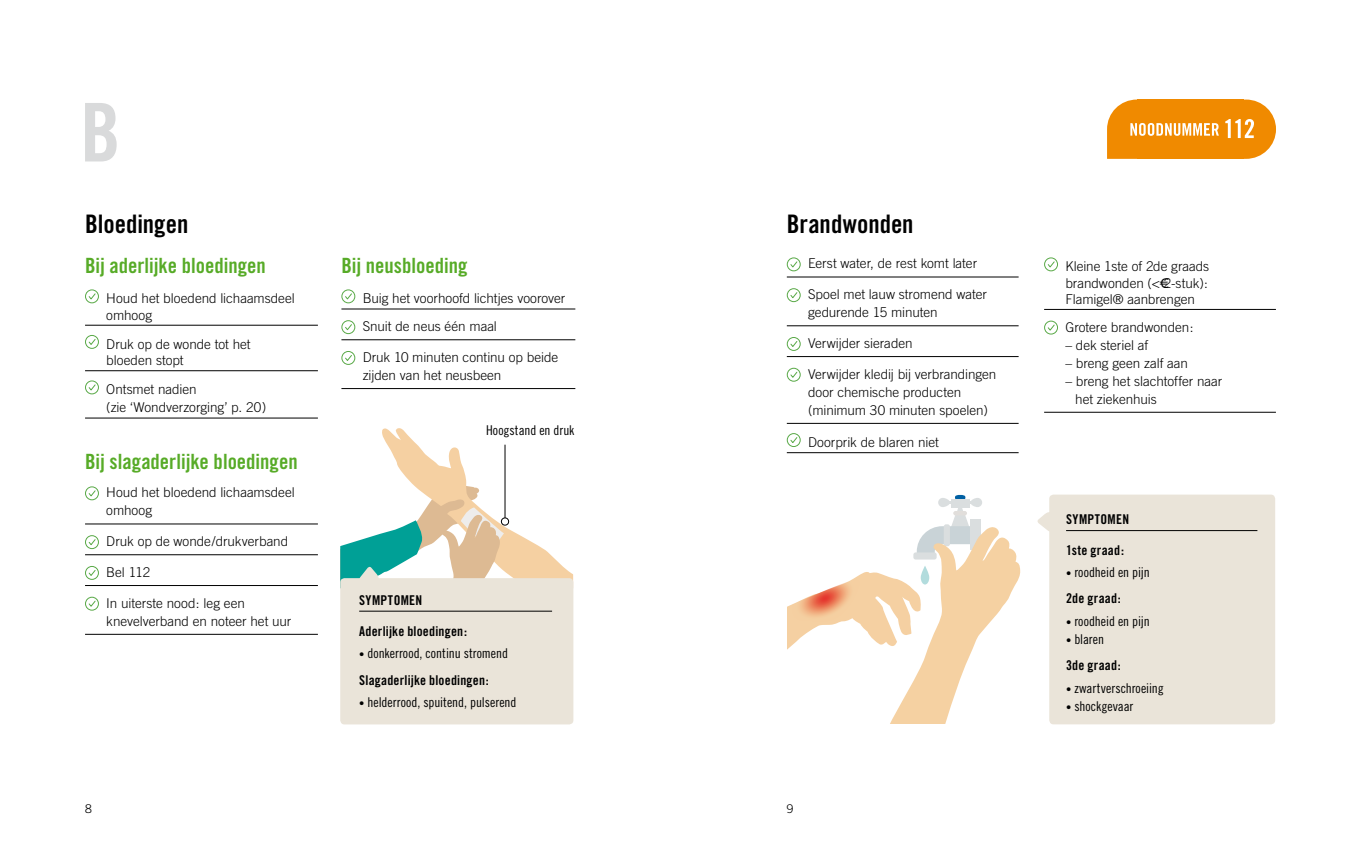
<style>
.page{position:relative;width:1361px;height:851px;background:#fff}
.page>*{position:absolute;margin:0;border:0;box-sizing:border-box;transform-origin:0 0}
.t1{font:81px "Trade Gothic Bold Cond Twenty";color:#d9dadb}
.t2{font:25.5px "Trade Gothic Bold Cond Twenty";color:#000}
.t3{font:21px "Trade Gothic Bold Cond Twenty";color:#57ab27}
.t4{font:300 13.5px/18px "Trade Gothic";letter-spacing:-.005em;color:#000}
.t5{font:13.5px "Trade Gothic Cond Eighteen";color:#000}
.t6{font:13.5px "Trade Gothic Bold Cond Twenty";letter-spacing:.015em;color:#000}
.t7{font:300 12px "Trade Gothic";color:#000}
.s1{font-size:10.5px}
</style>
<div class="page">
<svg style="left:787px;top:495px;width:233px;height:228px"></svg>
<hr style="left:85px;top:325px;width:233px;height:1px;background:#000">
<hr style="left:85px;top:370px;width:233px;height:1px;background:#000">
<hr style="left:85px;top:418px;width:233px;height:1px;background:#000">
<hr style="left:85px;top:523px;width:233px;height:1px;background:#000">
<hr style="left:85px;top:554px;width:233px;height:1px;background:#000">
<hr style="left:85px;top:585px;width:233px;height:1px;background:#000">
<hr style="left:85px;top:634px;width:233px;height:1px;background:#000">
<svg style="left:85px;top:289px;width:14px;height:15px"></svg>
<svg style="left:85px;top:335px;width:14px;height:14px"></svg>
<svg style="left:85px;top:380px;width:14px;height:15px"></svg>
<svg style="left:85px;top:486px;width:14px;height:14px"></svg>
<svg style="left:85px;top:535px;width:14px;height:14px"></svg>
<svg style="left:85px;top:566px;width:14px;height:14px"></svg>
<svg style="left:85px;top:596px;width:14px;height:15px"></svg>
<svg style="left:1107px;top:99px;width:169px;height:60px;background:#f29a24"></svg>
<div style="left:340px;top:578px;width:233px;height:146px;background:#eae4d9;border-radius:4px"></div>
<svg style="left:340px;top:389px;width:233px;height:199px"></svg>
<hr style="left:359px;top:610px;width:193px;height:1px;background:#000">
<div style="left:1049px;top:494px;width:226px;height:230px;background:#eae4d9;border-radius:4px"></div>
<svg style="left:1037px;top:512px;width:12px;height:19px"></svg>
<hr style="left:1066px;top:530px;width:191px;height:1px;background:#000">
<hr style="left:341px;top:309px;width:234px;height:1px;background:#000">
<hr style="left:341px;top:339px;width:234px;height:1px;background:#000">
<hr style="left:341px;top:388px;width:234px;height:1px;background:#000">
<svg style="left:341px;top:289px;width:15px;height:15px"></svg>
<svg style="left:341px;top:320px;width:15px;height:14px"></svg>
<svg style="left:341px;top:351px;width:15px;height:14px"></svg>
<hr style="left:787px;top:277px;width:231px;height:1px;background:#000">
<hr style="left:787px;top:325px;width:231px;height:1px;background:#000">
<hr style="left:787px;top:356px;width:231px;height:1px;background:#000">
<hr style="left:787px;top:423px;width:231px;height:1px;background:#000">
<hr style="left:787px;top:452px;width:231px;height:1px;background:#000">
<svg style="left:786px;top:257px;width:15px;height:15px"></svg>
<svg style="left:786px;top:288px;width:15px;height:14px"></svg>
<svg style="left:786px;top:337px;width:15px;height:14px"></svg>
<svg style="left:786px;top:367px;width:15px;height:15px"></svg>
<svg style="left:786px;top:433px;width:15px;height:14px"></svg>
<hr style="left:1044px;top:309px;width:232px;height:1px;background:#000">
<hr style="left:1044px;top:412px;width:232px;height:1px;background:#000">
<svg style="left:1044px;top:257px;width:14px;height:15px"></svg>
<svg style="left:1044px;top:320px;width:14px;height:15px"></svg>
<h1 class="t1" style="left:80px;top:83px;width:42px">B</h1>
<h2 class="t2" style="left:85px;top:208px;width:105px">Bloedingen</h2>
<h3 class="t3" style="left:85px;top:253px;width:182px">Bij aderlijke bloedingen</h3>
<p class="t4" style="left:106px;top:290px;width:190px;line-height:16.2px">Houd het bloedend lichaamsdeel omhoog</p>
<p class="t4" style="left:106px;top:336px;width:146px;line-height:16.2px">Druk op de wonde tot het bloeden stopt</p>
<p class="t4" style="left:106px;top:380px;width:161px">Ontsmet nadien<br>(zie ‘Wondverzorging’ p. 20)</p>
<h3 class="t3" style="left:85px;top:448px;width:214px">Bij slagaderlijke bloedingen</h3>
<p class="t4" style="left:106px;top:483px;width:190px">Houd het bloedend lichaamsdeel omhoog</p>
<p class="t4" style="left:106px;top:532px;width:183px">Druk op de wonde/drukverband</p>
<p class="t4" style="left:106px;top:562px;width:45px">Bel 112</p>
<p class="t4" style="left:106px;top:593px;width:187px">In uiterste nood: leg een knevelverband en noteer het uur</p>
<h3 class="t3" style="left:341px;top:253px;width:128px">Bij neusbloeding</h3>
<p class="t4" style="left:363px;top:284px;width:204px;line-height:27.8px">Buig het voorhoofd lichtjes voorover<br>Snuit de neus één maal</p>
<p class="t4" style="left:363px;top:348px;width:197px">Druk 10 minuten continu op beide zijden van het neusbeen</p>
<p class="t5" style="left:486px;top:422px;width:90px">Hoogstand en druk</p>
<p class="t6" style="left:359px;top:592px;width:65px">SYMPTOMEN</p>
<p class="t6" style="left:359px;top:622px;width:109px">Aderlijke bloedingen:</p>
<p class="t5" style="left:359px;top:645px;width:150px"><span class="s1">•</span> donkerrood, continu stromend</p>
<p class="t6" style="left:359px;top:671px;width:131px">Slagaderlijke bloedingen:</p>
<p class="t5" style="left:359px;top:694px;width:159px"><span class="s1">•</span> helderrood, spuitend, pulserend</p>
<h2 class="t2" style="left:787px;top:208px;width:128px">Brandwonden</h2>
<p class="t4" style="left:808px;top:254px;width:171px">Eerst water, de rest komt later</p>
<p class="t4" style="left:808px;top:285px;width:181px">Spoel met lauw stromend water gedurende 15 minuten</p>
<p class="t4" style="left:808px;top:334px;width:106px">Verwijder sieraden</p>
<p class="t4" style="left:808px;top:364px;width:190px">Verwijder kledij bij verbrandingen door chemische producten (minimum 30 minuten spoelen)</p>
<p class="t4" style="left:808px;top:433px;width:132px">Doorprik de blaren niet</p>
<p class="t7" style="left:85px;top:801px;width:8px">8</p>
<p class="t7" style="left:787px;top:801px;width:8px">9</p>
<p class="t4" style="left:1065px;top:258px;width:145px;line-height:16.2px;text-align:justify">Kleine 1ste of 2de graads brandwonden (&lt;€2-stuk):<br>Flamigel® aanbrengen</p>
<p class="t4" style="left:1065px;top:317px;width:130px">Grotere brandwonden:</p>
<p class="t4" style="left:1065px;top:335px;width:84px">– dek steriel af</p>
<p class="t4" style="left:1065px;top:353px;width:124px">– breng geen zalf aan</p>
<p class="t4" style="left:1075px;top:371px;width:148px;text-indent:-10px">– breng het slachtoffer naar het ziekenhuis</p>
<p class="t6" style="left:1066px;top:510px;width:65px">SYMPTOMEN</p>
<p class="t6" style="left:1066px;top:541px;width:59px">1ste graad:</p>
<p class="t5" style="left:1066px;top:564px;width:85px"><span class="s1">•</span> roodheid en pijn</p>
<p class="t6" style="left:1066px;top:590px;width:56px">2de graad:</p>
<p class="t5" style="left:1066px;top:612px;width:85px"><span class="s1">•</span> roodheid en pijn</p>
<p class="t5" style="left:1066px;top:630px;width:39px"><span class="s1">•</span> blaren</p>
<p class="t6" style="left:1066px;top:657px;width:56px">3de graad:</p>
<p class="t5" style="left:1066px;top:679px;width:99px"><span class="s1">•</span> zwartverschroeiing</p>
<p class="t5" style="left:1066px;top:697px;width:69px"><span class="s1">•</span> shockgevaar</p>
</div>
